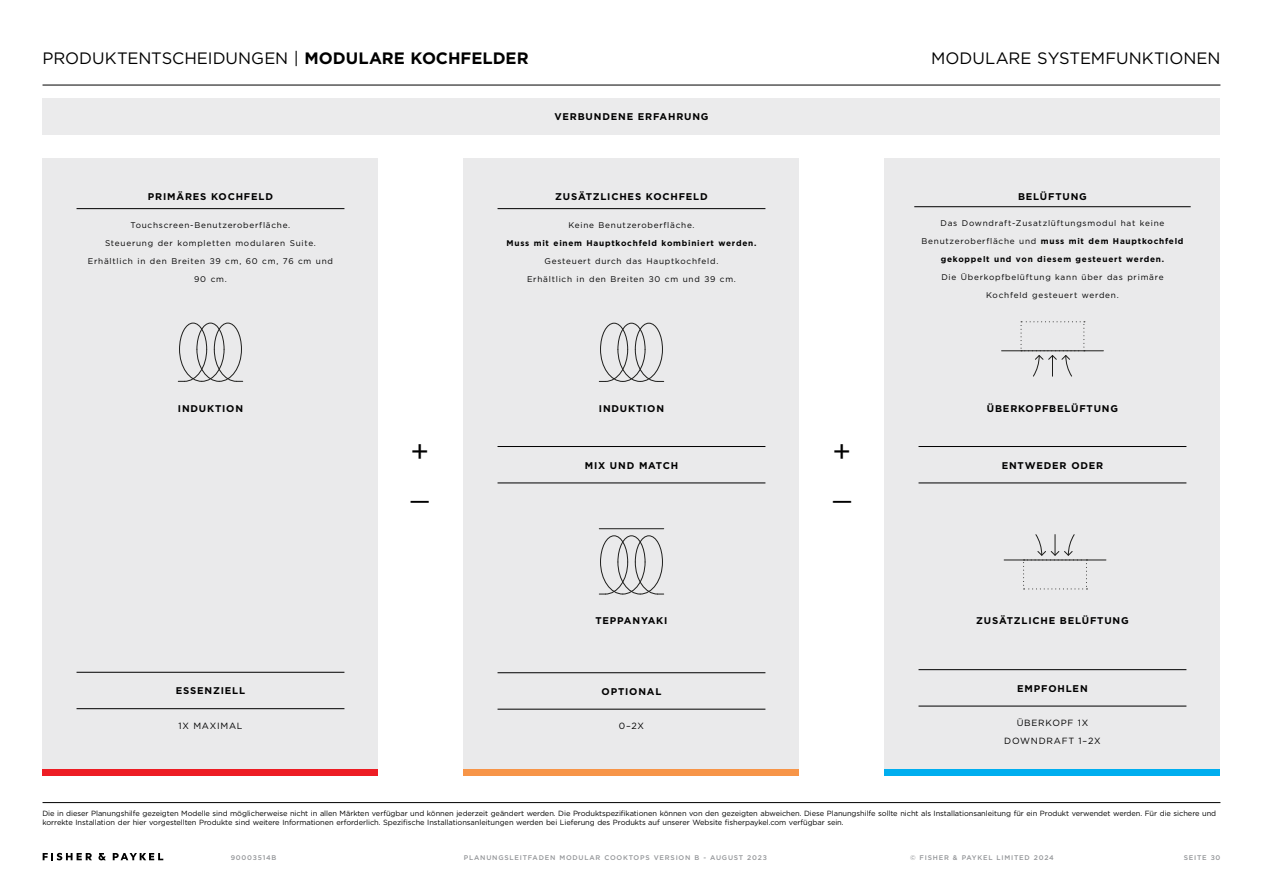
<style>
.page{position:relative;width:1263px;height:893px;background:#fff}
.page>*{position:absolute;margin:0;border:0;box-sizing:border-box;transform-origin:0 0}
.t1{font:30px/36px "Gotham";color:#000}
.t2{font:16.5px "Gotham";color:#000}
.t3{font:700 9.75px "Gotham";letter-spacing:.085em;color:#000}
.t4{font:9px/18px "Gotham";letter-spacing:.085em;color:#000;text-align:center}
.t5{font:8.25px/18px "Gotham";letter-spacing:.09em;color:#000;text-align:center}
.t6{font:700 8.25px "Gotham";letter-spacing:.09em;color:#000}
.t7{font:7.5px/9px "Gotham";letter-spacing:-.01em;color:#000}
.t8{font:500 6.75px "Gotham";letter-spacing:.115em;color:#939598}
.s1{font-weight:700}
</style>
<div class="page">
<hr style="left:43px;top:85px;width:1177px;height:1px;background:#000">
<svg style="left:43px;top:853px;width:49px;height:7px"></svg>
<svg style="left:98px;top:853px;width:8px;height:7px"></svg>
<svg style="left:113px;top:853px;width:50px;height:7px"></svg>
<hr style="left:43px;top:802px;width:1177px;height:1px;background:#000">
<div style="left:463px;top:158px;width:336px;height:614px;background:#eaeaeb"></div>
<div style="left:884px;top:158px;width:336px;height:614px;background:#eaeaeb"></div>
<div style="left:43px;top:158px;width:335px;height:614px;background:#eaeaeb"></div>
<div style="left:43px;top:770px;width:335px;height:6px;background:#ed1d24"></div>
<div style="left:884px;top:770px;width:336px;height:6px;background:#00aeef"></div>
<div style="left:463px;top:770px;width:336px;height:6px;background:#f79548"></div>
<hr style="left:77px;top:208px;width:267px;height:1px;background:#000">
<hr style="left:497px;top:208px;width:268px;height:1px;background:#000">
<hr style="left:914px;top:206px;width:277px;height:1px;background:#000">
<div style="left:43px;top:98px;width:1177px;height:37px;background:#ebebec"></div>
<svg style="left:178px;top:322px;width:65px;height:60px"></svg>
<svg style="left:599px;top:322px;width:65px;height:60px"></svg>
<svg style="left:599px;top:535px;width:65px;height:60px"></svg>
<hr style="left:599px;top:528px;width:65px;height:1px;background:#1e1e1c">
<hr style="left:1004px;top:559px;width:102px;height:1px;background:#1e1e1c">
<svg style="left:1023px;top:534px;width:64px;height:55px"></svg>
<hr style="left:1001px;top:350px;width:102px;height:1px;background:#1e1e1c">
<svg style="left:1020px;top:321px;width:65px;height:56px"></svg>
<hr style="left:497px;top:446px;width:268px;height:1px;background:#000">
<hr style="left:497px;top:483px;width:268px;height:1px;background:#000">
<hr style="left:918px;top:446px;width:268px;height:1px;background:#000">
<hr style="left:918px;top:483px;width:268px;height:1px;background:#000">
<hr style="left:77px;top:672px;width:267px;height:1px;background:#000">
<hr style="left:77px;top:708px;width:267px;height:1px;background:#000">
<hr style="left:918px;top:669px;width:268px;height:1px;background:#000">
<hr style="left:918px;top:706px;width:268px;height:1px;background:#000">
<hr style="left:497px;top:672px;width:268px;height:1px;background:#000">
<hr style="left:497px;top:709px;width:268px;height:1px;background:#000">
<h2 class="t2" style="left:43px;top:47px;width:488px">PRODUKTENTSCHEIDUNGEN | <span class="s1">MODULARE KOCHFELDER</span></h2>
<h2 class="t2" style="left:931px;top:47px;width:291px">MODULARE SYSTEMFUNKTIONEN</h2>
<h3 class="t3" style="left:554px;top:110px;width:156px">VERBUNDENE ERFAHRUNG</h3>
<h3 class="t3" style="left:148px;top:190px;width:127px">PRIMÄRES KOCHFELD</h3>
<p class="t5" style="left:88px;top:216px;width:247px">Touchscreen-Benutzeroberfläche.<br>Steuerung der kompletten modularen Suite.<br>Erhältlich in den Breiten 39 cm, 60 cm, 76 cm und 90 cm.</p>
<h3 class="t3" style="left:555px;top:190px;width:154px">ZUSÄTZLICHES KOCHFELD</h3>
<p class="t5" style="left:568px;top:216px;width:128px">Keine Benutzeroberfläche.</p>
<p class="t6" style="left:507px;top:238px;width:251px">Muss mit einem Hauptkochfeld kombiniert werden.</p>
<p class="t5" style="left:527px;top:252px;width:210px">Gesteuert durch das Hauptkochfeld.<br>Erhältlich in den Breiten 30 cm und 39 cm.</p>
<h3 class="t3" style="left:1018px;top:190px;width:70px">BELÜFTUNG</h3>
<p class="t5" style="left:921px;top:214px;width:263px">Das Downdraft-Zusatzlüftungsmodul hat keine<br>Benutzeroberfläche und <span class="s1">muss mit dem Hauptkochfeld gekoppelt und von diesem gesteuert werden.</span></p>
<p class="t5" style="left:941px;top:268px;width:224px">Die Überkopfbelüftung kann über das primäre<br>Kochfeld gesteuert werden.</p>
<h3 class="t3" style="left:178px;top:402px;width:67px">INDUKTION</h3>
<h3 class="t3" style="left:599px;top:402px;width:67px">INDUKTION</h3>
<h3 class="t3" style="left:987px;top:402px;width:133px">ÜBERKOPFBELÜFTUNG</h3>
<h1 class="t1" style="left:411px;top:433px;width:20px">+ _</h1>
<h1 class="t1" style="left:833px;top:433px;width:20px">+ _</h1>
<h3 class="t3" style="left:585px;top:459px;width:95px">MIX UND MATCH</h3>
<h3 class="t3" style="left:1002px;top:459px;width:103px">ENTWEDER ODER</h3>
<h3 class="t3" style="left:176px;top:684px;width:71px">ESSENZIELL</h3>
<p class="t4" style="left:179px;top:716px;width:65px">1X MAXIMAL</p>
<h3 class="t3" style="left:595px;top:614px;width:73px">TEPPANYAKI</h3>
<h3 class="t3" style="left:976px;top:614px;width:154px">ZUSÄTZLICHE BELÜFTUNG</h3>
<h3 class="t3" style="left:601px;top:685px;width:61px">OPTIONAL</h3>
<p class="t4" style="left:619px;top:717px;width:27px">0–2X</p>
<h3 class="t3" style="left:1017px;top:682px;width:72px">EMPFOHLEN</h3>
<p class="t4" style="left:1004px;top:714px;width:98px">ÜBERKOPF 1X<br>DOWNDRAFT 1–2X</p>
<p class="t7" style="left:43px;top:809px;width:1175px">Die in dieser Planungshilfe gezeigten Modelle sind möglicherweise nicht in allen Märkten verfügbar und können jederzeit geändert werden. Die Produktspezifikationen können von den gezeigten abweichen. Diese Planungshilfe sollte nicht als Installationsanleitung für ein Produkt verwendet werden. Für die sichere und korrekte Installation der hier vorgestellten Produkte sind weitere Informationen erforderlich. Spezifische Installationsanleitungen werden bei Lieferung des Produkts auf unserer Website fisherpaykel.com verfügbar sein.</p>
<p class="t8" style="left:231px;top:854px;width:47px">90003514B</p>
<p class="t8" style="left:464px;top:854px;width:116px">PLANUNGSLEITFADEN MODULAR</p>
<p class="t8" style="left:604px;top:854px;width:42px">COOKTOPS</p>
<p class="t8" style="left:654px;top:854px;width:115px">VERSION B - AUGUST 2023</p>
<p class="t8" style="left:910px;top:854px;width:145px">© FISHER &amp; PAYKEL LIMITED 2024</p>
<p class="t8" style="left:1184px;top:854px;width:38px">SEITE 30</p>
</div>
